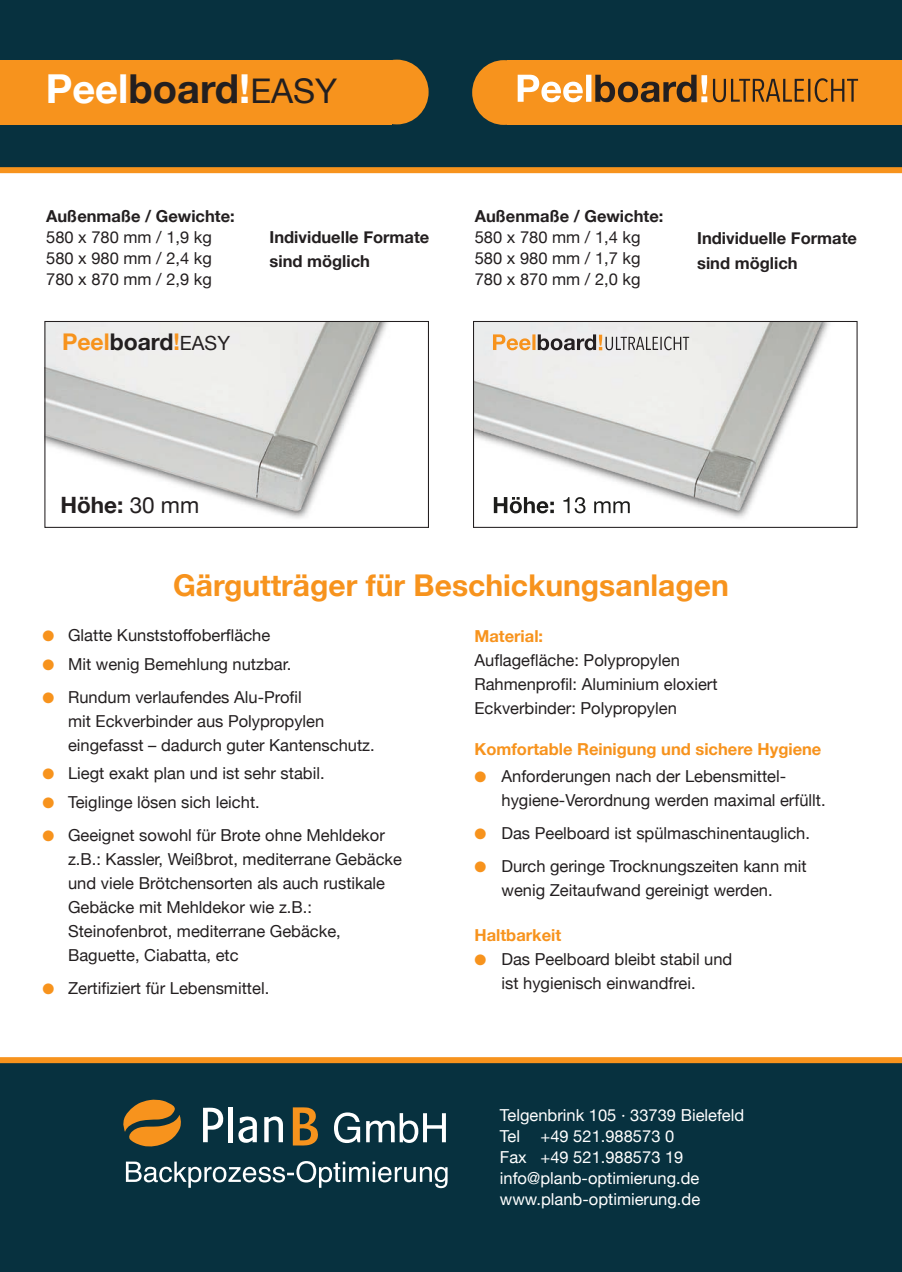
<style>
.page{position:relative;width:902px;height:1272px;background:#fff}
.page>*{position:absolute;margin:0;border:0;box-sizing:border-box;transform-origin:0 0}
.t1{font:700 39.9px "Helvetica Neue";color:#fff}
.t2{font:700 30px "Helvetica Neue";color:#f7931d}
.t3{font:700 22.95px "Helvetica Neue";color:#f7931d}
.t4{font:700 22.5px "Helvetica Neue";color:#231f20}
.t5{font:16.5px/24px "Helvetica Neue";color:#231f20}
.t6{font:16.5px/21px "Helvetica Neue";color:#fff}
.t7{font:700 16.5px/24px "Helvetica Neue";color:#231f20}
.t8{font:700 16.5px "Helvetica Neue";color:#f7931d}
.s1{color:#231f20}
.s2{font-weight:400;font-size:33.9px;color:#231f20}
.s3{font-weight:400;font-size:19.65px;color:#231f20}
.s4{font-weight:400}
.s5{color:#f7931d}
</style>
<div class="page">
<div style="left:0;top:0;width:901px;height:170px;background:#07313f"></div>
<div style="left:0;top:1061px;width:901px;height:210px;background:#07313f"></div>
<div style="left:0;top:1057px;width:901px;height:6px;background:#f7931d"></div>
<svg style="left:123px;top:1099px;width:58px;height:48px"></svg>
<svg style="left:293px;top:1107px;width:25px;height:38px"></svg>
<svg style="left:264px;top:1116px;width:19px;height:26px"></svg>
<svg style="left:238px;top:1116px;width:19px;height:27px"></svg>
<svg style="left:203px;top:1107px;width:21px;height:35px"></svg>
<hr style="left:228px;top:1107px;width:4px;height:35px;background:#fff">
<svg style="left:334px;top:1112px;width:112px;height:30px"></svg>
<svg style="left:126px;top:1161px;width:321px;height:27px"></svg>
<div style="left:0;top:167px;width:901px;height:6px;background:#f7931d"></div>
<img style="left:46px;top:323px;width:342px;height:196px">
<div style="left:44px;top:321px;width:385px;height:207px;border:1px solid #231f20"></div>
<img style="left:475px;top:323px;width:355px;height:195px">
<img style="left:493px;top:497px;width:62px;height:16px">
<img style="left:555px;top:497px;width:76px;height:16px">
<div style="left:473px;top:321px;width:384px;height:207px;border:1px solid #231f20"></div>
<div style="left:365px;top:60px;width:63px;height:64px;background:#f7931d;border-radius:50%"></div>
<div style="left:0;top:60px;width:391px;height:64px;background:#f7931d"></div>
<div style="left:472px;top:60px;width:63px;height:65px;background:#f7931d;border-radius:50%"></div>
<div style="left:508px;top:60px;width:393px;height:65px;background:#f7931d"></div>
<svg style="left:517px;top:75px;width:341px;height:27px"></svg>
<svg style="left:493px;top:334px;width:196px;height:16px;background:#bfb2a4"></svg>
<h1 class="t1" style="left:46px;top:58px;width:293px">Peel<span class="s1">board</span>!<span class="s2">EASY</span></h1>
<p class="t7" style="left:46px;top:204px;width:190px">Außenmaße / Gewichte:</p>
<p class="t5" style="left:46px;top:227px;width:167px;line-height:21px;text-align:justify">580 x 780 mm / 1,9 kg 580 x 980 mm / 2,4 kg 780 x 870 mm / 2,9 kg</p>
<p class="t7" style="left:269px;top:225px;width:161px">Individuelle Formate sind möglich</p>
<h3 class="t3" style="left:62px;top:323px;width:169px">Peel<span class="s1">board</span>!<span class="s3">EASY</span></h3>
<p class="t7" style="left:474px;top:204px;width:190px">Außenmaße / Gewichte:</p>
<p class="t5" style="left:474px;top:227px;width:167px;line-height:21px;text-align:justify">580 x 780 mm / 1,4 kg 580 x 980 mm / 1,7 kg 780 x 870 mm / 2,0 kg</p>
<p class="t7" style="left:697px;top:227px;width:161px">Individuelle Formate sind möglich</p>
<h3 class="t4" style="left:60px;top:487px;width:140px">Höhe: <span class="s4">30 mm</span></h3>
<h2 class="t2" style="left:173px;top:561px;width:557px">Gärgutträger für Beschickungsanlagen</h2>
<p class="t5" style="left:43px;top:624px;width:229px"><span class="s5">●</span> Glatte Kunststoffoberfläche</p>
<p class="t5" style="left:43px;top:653px;width:250px"><span class="s5">●</span> Mit wenig Bemehlung nutzbar.</p>
<p class="t5" style="left:68px;top:686px;width:308px;text-indent:-26px"><span class="s5">●</span> Rundum verlaufendes Alu-Profil<br>mit Eckverbinder aus Polypropylen eingefasst – dadurch guter Kantenschutz.</p>
<p class="t5" style="left:43px;top:762px;width:283px"><span class="s5">●</span> Liegt exakt plan und ist sehr stabil.</p>
<p class="t5" style="left:43px;top:791px;width:219px"><span class="s5">●</span> Teiglinge lösen sich leicht.</p>
<p class="t5" style="left:68px;top:824px;width:335px;text-indent:-26px"><span class="s5">●</span> Geeignet sowohl für Brote ohne Mehldekor z.B.: Kassler, Weißbrot, mediterrane Gebäcke und viele Brötchensorten als auch rustikale Gebäcke mit Mehldekor wie z.B.:<br>Steinofenbrot, mediterrane Gebäcke, Baguette, Ciabatta, etc</p>
<p class="t5" style="left:43px;top:977px;width:228px"><span class="s5">●</span> Zertifiziert für Lebensmittel.</p>
<p class="t8" style="left:474px;top:623px;width:70px">Material:</p>
<p class="t5" style="left:474px;top:649px;width:244px">Auflagefläche: Polypropylen<br>Rahmenprofil: Aluminium eloxiert<br>Eckverbinder: Polypropylen</p>
<p class="t8" style="left:474px;top:736px;width:348px">Komfortable Reinigung und sichere Hygiene</p>
<p class="t5" style="left:501px;top:765px;width:325px;text-indent:-27px"><span class="s5">●</span> Anforderungen nach der Lebensmittel&shy;hygiene-Verordnung werden maximal erfüllt.</p>
<p class="t5" style="left:474px;top:822px;width:337px"><span class="s5">●</span> Das Peelboard ist spülmaschinentauglich.</p>
<p class="t5" style="left:474px;top:855px;width:334px;text-align:center"><span class="s5">●</span> Durch geringe Trocknungszeiten kann mit wenig Zeitaufwand gereinigt werden.</p>
<p class="t8" style="left:474px;top:922px;width:88px">Haltbarkeit</p>
<p class="t5" style="left:474px;top:948px;width:259px;text-align:center"><span class="s5">●</span> Das Peelboard bleibt stabil und ist hygienisch einwandfrei.</p>
<p class="t6" style="left:500px;top:1105px;width:246px">Telgenbrink 105 · 33739 Bielefeld<br>Tel +49 521.988573 0<br>Fax +49 521.988573 19 info@planb-optimierung.de www.planb-optimierung.de</p>
</div>
